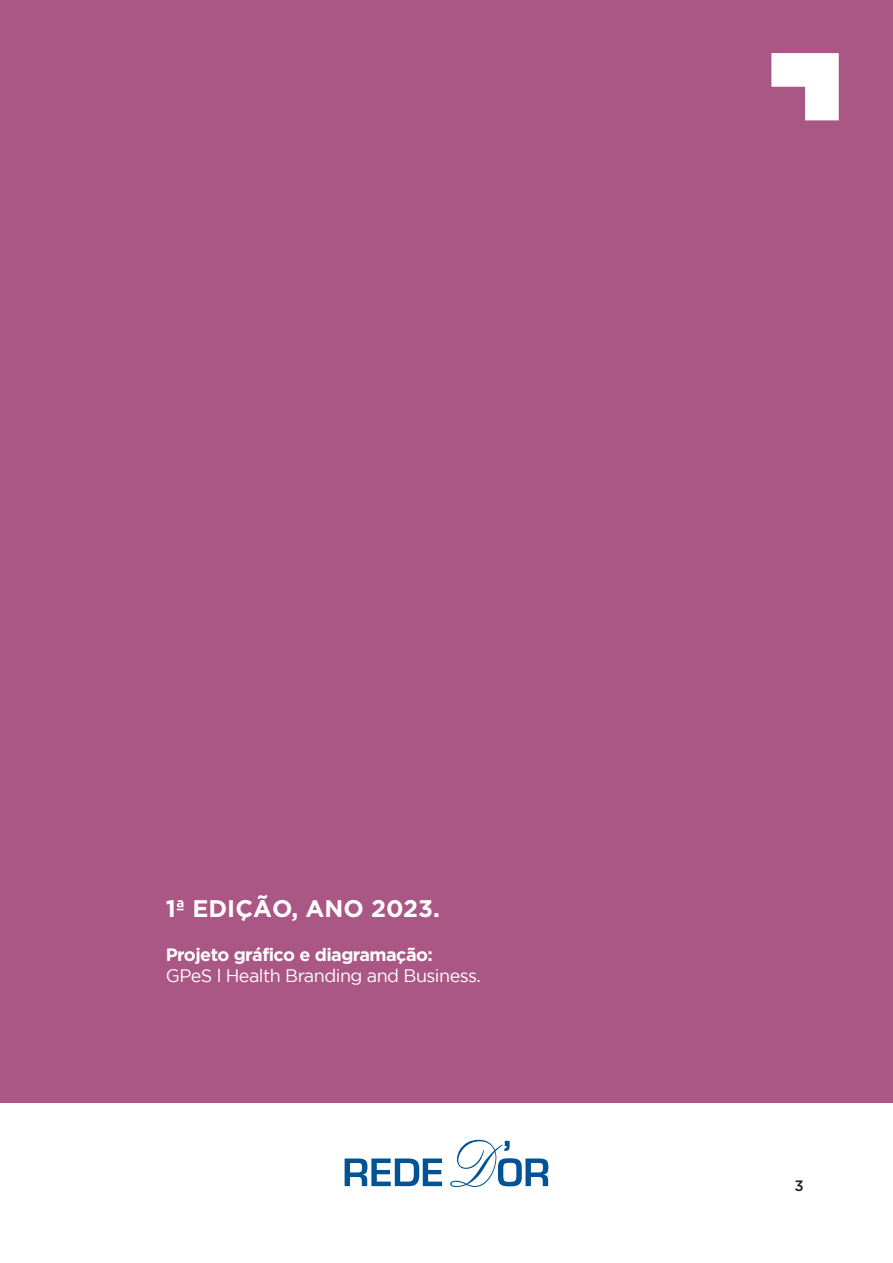
<style>
.page{position:relative;width:893px;height:1263px;background:#fff}
.page>*{position:absolute;margin:0;border:0;box-sizing:border-box;transform-origin:0 0}
.t1{font:700 24px "Gotham";color:#fff}
.t2{font:18px "Gotham";letter-spacing:-.03em;color:#fff}
.t3{font:700 18px "Gotham";letter-spacing:-.03em;color:#fff}
.t4{font:500 15px "Gotham";color:#231f20}
</style>
<div class="page">
<svg style="left:345px;top:1158px;width:97px;height:28px"></svg>
<svg style="left:450px;top:1140px;width:98px;height:47px"></svg>
<div style="left:0;top:0;width:893px;height:1102px;background:#ab5785"></div>
<svg style="left:771px;top:53px;width:68px;height:68px"></svg>
<h1 class="t1" style="left:166px;top:895px;width:276px">1ª EDIÇÃO, ANO 2023.</h1>
<p class="t3" style="left:166px;top:944px;width:269px">Projeto gráfico e diagramação:</p>
<p class="t2" style="left:166px;top:968px;width:317px">GPeS l Health Branding and Business.</p>
<p class="t4" style="left:795px;top:1177px;width:11px">3</p>
</div>
